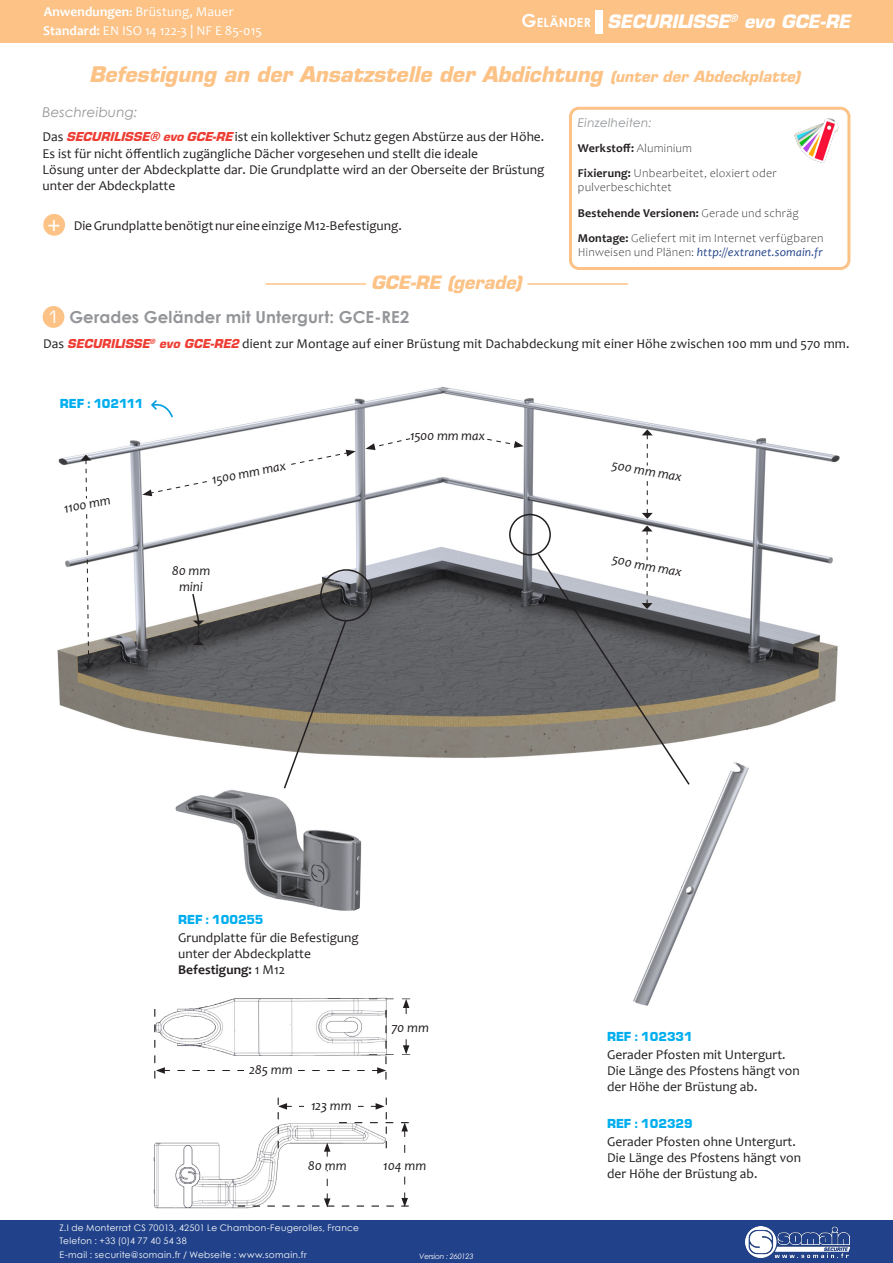
<style>
.page{position:relative;width:893px;height:1263px;background:#fff}
.page>*{position:absolute;margin:0;border:0;box-sizing:border-box;transform-origin:0 0}
.t1{font:22.5px "Eurostile";color:#fff}
.t2{font:italic 700 21px "Eurostile LT Std";color:#fcc286}
.t3{font:italic 700 18px "Eurostile LT Std";letter-spacing:-.01em;color:#fff}
.t4{font:italic 700 18px "Eurostile LT Std";color:#fcc286}
.t5{font:700 16.5px "Century Gothic";letter-spacing:.01em;color:#939598}
.t6{font:16.5px "Eurostile";color:#fff}
.t7{font:13.5px/16.2px "Candara";color:#231f20}
.t8{font:italic 13.5px/16.2px "Candara";color:#231f20;text-align:center}
.t9{font:13.5px/18.9px "Candara";letter-spacing:.01em;color:#fff}
.t10{font:900 13.5px "Eurostile Becker";color:#00aeef}
.t11{font:700 13.5px "Candara";color:#231f20}
.t12{font:italic 13.5px "Century Gothic";letter-spacing:.015em;color:#939598}
.t13{font:700 12.6px "Century Gothic";letter-spacing:.01em;color:#fff}
.t14{font:300 12px/25.2px "Candara";letter-spacing:.02em;color:#231f20}
.t15{font:italic 12px "Candara";letter-spacing:.015em;color:#21428a}
.t16{font:italic 12px "Century Gothic";letter-spacing:.02em;color:#939598}
.t17{font:9px/13.5px "Century Gothic";letter-spacing:.03em;color:#fff}
.t18{font:italic 7.5px "Century Gothic";letter-spacing:-.025em;color:#fff}
.s1{font-weight:700}
.s2{font-weight:700;font-size:12px}
.s3{font-size:18px}
.s4{font-size:15px}
.s5{font-family:"Eurostile";font-weight:900;font-style:italic;color:#ee3e34}
.s6{font-weight:300;font-style:normal;color:#231f20}
.s7{font-family:"Eurostile LT Std";font-weight:700;font-style:italic;font-size:12px;color:#ee3e34}
.s8{font-weight:400}
</style>
<div class="page">
<div style="left:0;top:0;width:893px;height:43px;background:#fcc286"></div>
<div style="left:596px;top:10px;width:7px;height:23px;background:#fff"></div>
<div style="left:0;top:1220px;width:893px;height:43px;background:#21428a"></div>
<img style="left:745px;top:1226px;width:105px;height:31px">
<div style="left:569px;top:107px;width:281px;height:163px;border:3px solid #fcc286;border-radius:9px"></div>
<img style="left:794px;top:118px;width:45px;height:45px">
<img style="left:175px;top:790px;width:187px;height:121px">
<img style="left:153px;top:997px;width:234px;height:212px">
<hr style="left:266px;top:283px;width:100px;height:2px;background:#fcc286">
<hr style="left:527px;top:283px;width:101px;height:2px;background:#fcc286">
<img style="left:58px;top:386px;width:782px;height:372px">
<svg style="left:601px;top:429px;width:92px;height:90px"></svg>
<svg style="left:57px;top:455px;width:60px;height:214px"></svg>
<svg style="left:365px;top:430px;width:159px;height:20px"></svg>
<svg style="left:191px;top:592px;width:13px;height:53px"></svg>
<div style="left:43px;top:306px;width:21px;height:22px;background:#fcc286;border-radius:50%"></div>
<img style="left:633px;top:762px;width:116px;height:244px">
<div style="left:320px;top:569px;width:52px;height:52px;border:2px solid #231f20;border-radius:50%"></div>
<svg style="left:536px;top:526px;width:157px;height:260px"></svg>
<div style="left:509px;top:514px;width:42px;height:42px;border:2px solid #231f20;border-radius:50%"></div>
<svg style="left:283px;top:619px;width:65px;height:170px"></svg>
<svg style="left:142px;top:450px;width:214px;height:46px"></svg>
<div style="left:410px;top:430px;width:76px;height:12px;background:#fff"></div>
<svg style="left:238px;top:1098px;width:171px;height:109px"></svg>
<div style="left:376px;top:1160px;width:57px;height:10px;background:#fff"></div>
<div style="left:299px;top:1160px;width:57px;height:10px;background:#fff"></div>
<svg style="left:155px;top:998px;width:255px;height:81px"></svg>
<svg style="left:151px;top:398px;width:24px;height:24px"></svg>
<div style="left:43px;top:214px;width:22px;height:22px;background:#fcc286;border-radius:50%"></div>
<p class="t9" style="left:43px;top:2px;width:220px"><span class="s1">Anwendungen</span><span class="s2">:</span> Brüstung, Mauer<br><span class="s1">Standard:</span> EN ISO 14 122-3 | NF E 85-015</p>
<p class="t13" style="left:522px;top:13px;width:71px"><span class="s3">G</span>ELÄNDER</p>
<h3 class="t3" style="left:607px;top:10px;width:245px">SECURILISSE<sup>®</sup> evo GCE-RE</h3>
<p class="t2" style="left:89px;top:61px;width:713px">Befestigung an der Ansatzstelle der Abdichtung <span class="s4">(unter der Abdeckplatte)</span></p>
<p class="t12" style="left:43px;top:103px;width:96px">Beschreibung:</p>
<p class="t7" style="left:43px;top:129px;width:503px">Das <span class="s5">SECURILISSE® evo GCE-RE</span> ist ein kollektiver Schutz gegen Abstürze aus der Höhe.<br>Es ist für nicht öffentlich zugängliche Dächer vorgesehen und stellt die ideale</p>
<p class="t7" style="left:43px;top:161px;width:503px">Lösung unter der Abdeckplatte dar. Die Grundplatte wird an der Oberseite der Brüstung unter der Abdeckplatte</p>
<p class="t1" style="left:48px;top:210px;width:15px">+</p>
<p class="t7" style="left:74px;top:217px;width:330px">Die Grundplatte benötigt nur eine einzige M12-Befestigung.</p>
<p class="t4" style="left:371px;top:271px;width:152px">GCE-RE (gerade)</p>
<p class="t16" style="left:578px;top:114px;width:75px">Einzelheiten:</p>
<p class="t14" style="left:578px;top:135px;width:200px"><span class="s1">Werkstoff:</span> Aluminium<br><span class="s1">Fixierung:</span> Unbearbeitet, eloxiert oder</p>
<p class="t14" style="left:578px;top:175px;width:247px">pulverbeschichtet<br><span class="s1">Bestehende Versionen:</span> Gerade und schräg<br><span class="s1">Montage:</span> Geliefert mit im Internet verfügbaren</p>
<p class="t15" style="left:578px;top:245px;width:246px"><span class="s6">Hinweisen und Plänen:</span> http://extranet.somain.fr</p>
<p class="t6" style="left:48px;top:307px;width:13px">1</p>
<p class="t5" style="left:69px;top:305px;width:341px">Gerades Geländer mit Untergurt: GCE-RE2</p>
<p class="t7" style="left:43px;top:336px;width:808px">Das <span class="s7">SECURILISSE</span><sup>®</sup> <span class="s7">evo GCE-RE2</span> dient zur Montage auf einer Brüstung mit Dachabdeckung mit einer Höhe zwischen 100 mm und 570 mm.</p>
<p class="t10" style="left:60px;top:397px;width:85px">REF : 102111</p>
<p class="t8" style="left:63px;top:500px;width:49px;rotate:-11deg">1100 mm</p>
<p class="t8" style="left:210px;top:472px;width:77px;rotate:-11deg">1500 mm max</p>
<p class="t8" style="left:410px;top:427px;width:77px">1500 mm max</p>
<p class="t8" style="left:613px;top:457px;width:72px;rotate:10deg">500 mm max</p>
<p class="t8" style="left:172px;top:562px;width:40px">80 mm mini</p>
<p class="t8" style="left:614px;top:551px;width:72px;rotate:11deg">500 mm max</p>
<p class="t10" style="left:178px;top:912px;width:87px">REF : 100255</p>
<p class="t7" style="left:178px;top:929px;width:182px">Grundplatte für die Befestigung</p>
<p class="t7" style="left:178px;top:945px;width:134px">unter der Abdeckplatte</p>
<p class="t11" style="left:178px;top:961px;width:108px">Befestigung: <span class="s8">1 M12</span></p>
<p class="t8" style="left:249px;top:1061px;width:45px">285 mm</p>
<p class="t8" style="left:311px;top:1097px;width:42px">123 mm</p>
<p class="t8" style="left:391px;top:1019px;width:39px">70 mm</p>
<p class="t8" style="left:308px;top:1157px;width:40px">80 mm</p>
<p class="t8" style="left:383px;top:1157px;width:44px">104 mm</p>
<p class="t10" style="left:607px;top:1029px;width:87px">REF : 102331</p>
<p class="t7" style="left:607px;top:1046px;width:180px">Gerader Pfosten mit Untergurt.</p>
<p class="t7" style="left:607px;top:1062px;width:194px">Die Länge des Pfostens hängt von</p>
<p class="t7" style="left:607px;top:1078px;width:152px">der Höhe der Brüstung ab.</p>
<p class="t10" style="left:607px;top:1116px;width:87px">REF : 102329</p>
<p class="t7" style="left:607px;top:1133px;width:190px">Gerader Pfosten ohne Untergurt.</p>
<p class="t7" style="left:607px;top:1149px;width:195px">Die Länge des Pfostens hängt von der Höhe der Brüstung ab.</p>
<p class="t17" style="left:60px;top:1221px;width:301px">Z.I de Monterrat CS 70013, 42501 Le Chambon-Feugerolles, France<br>Telefon : +33 (0)4 77 40 54 38<br>E-mail : securite@somain.fr / Webseite : www.somain.fr</p>
<p class="t18" style="left:419px;top:1250px;width:56px">Version : 260123</p>
</div>
